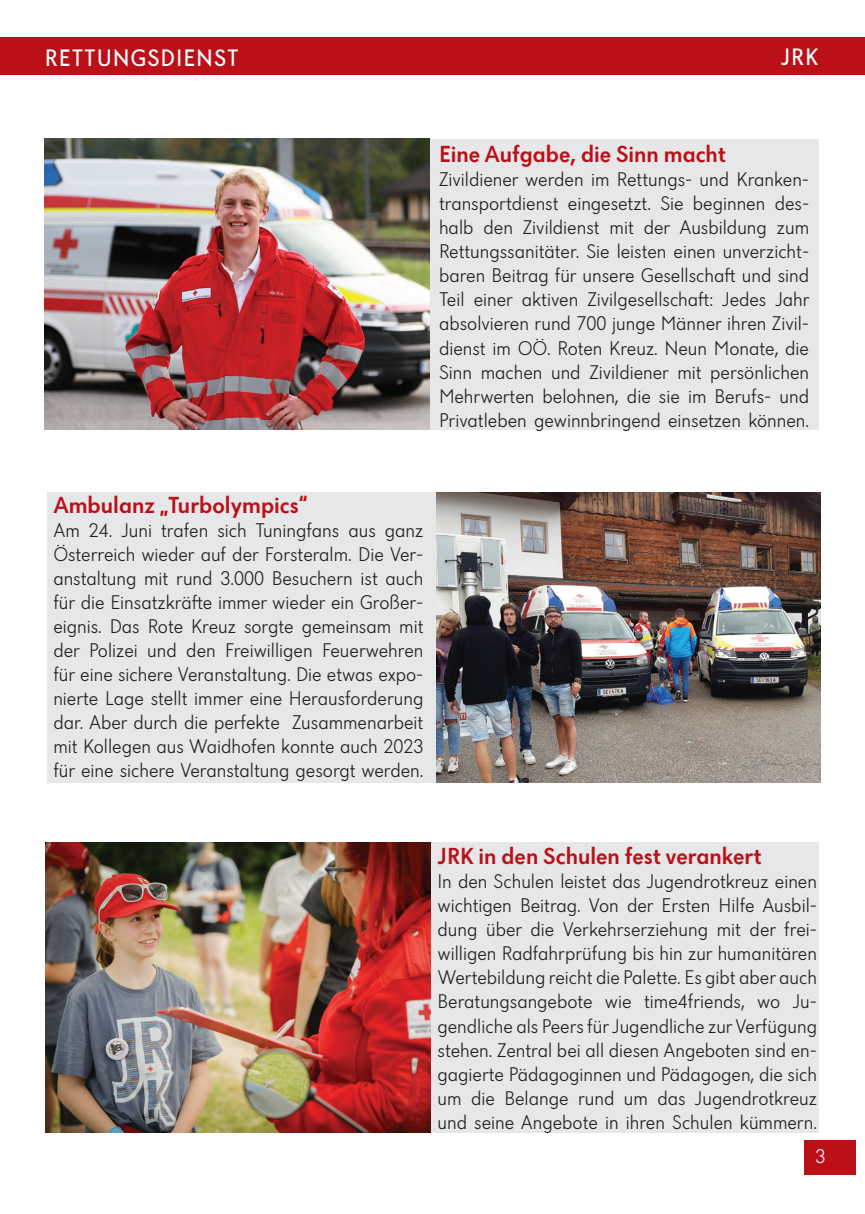
<style>
.page{position:relative;width:865px;height:1214px;background:#fff}
.page>*{position:absolute;margin:0;border:0;box-sizing:border-box;transform-origin:0 0}
.t1{font:500 24px "Dunant";color:#bb1018}
.t2{font:24px "Dunant";letter-spacing:.035em;color:#fff}
.t3{font:300 20px/24px "Dunant";color:#231f20;text-align:justify}
.t4{font:300 20px "Dunant";color:#fff}
</style>
<div class="page">
<div style="left:804px;top:1140px;width:51px;height:34px;background:#bb1018"></div>
<div style="left:0;top:37px;width:865px;height:38px;background:#bb1018"></div>
<div style="left:430px;top:139px;width:388px;height:290px;background:#e6e7e9"></div>
<img style="left:435px;top:492px;width:385px;height:290px">
<div style="left:47px;top:492px;width:388px;height:290px;background:#e6e7e9"></div>
<img style="left:45px;top:139px;width:385px;height:290px">
<div style="left:430px;top:842px;width:389px;height:290px;background:#e6e7e9"></div>
<img style="left:45px;top:842px;width:385px;height:290px">
<p class="t2" style="left:45px;top:45px;width:195px">RETTUNGSDIENST</p>
<p class="t2" style="left:780px;top:43px;width:39px">JRK</p>
<p class="t1" style="left:439px;top:141px;width:289px">Eine Aufgabe, die Sinn macht</p>
<p class="t3" style="left:439px;top:168px;width:372px">Zivildiener werden im Rettungs- und Kranken&shy;transportdienst eingesetzt. Sie beginnen des&shy;halb den Zivildienst mit der Ausbildung zum Rettungssanitäter. Sie leisten einen unverzicht&shy;baren Beitrag für unsere Gesellschaft und sind Teil einer aktiven Zivilgesellschaft: Jedes Jahr absolvieren rund 700 junge Männer ihren Zivil&shy;dienst im OÖ. Roten Kreuz. Neun Monate, die Sinn machen und Zivildiener mit persönlichen Mehrwerten belohnen, die sie im Berufs- und Privatleben gewinnbringend einsetzen können.</p>
<p class="t1" style="left:53px;top:491px;width:255px">Ambulanz „Turbolympics“</p>
<p class="t3" style="left:53px;top:518px;width:371px">Am 24. Juni trafen sich Tuningfans aus ganz Österreich wieder auf der Forsteralm. Die Ver&shy;anstaltung mit rund 3.000 Besuchern ist auch für die Einsatzkräfte immer wieder ein Großer&shy;eignis. Das Rote Kreuz sorgte gemeinsam mit der Polizei und den Freiwilligen Feuerwehren für eine sichere Veranstaltung. Die etwas expo&shy;nierte Lage stellt immer eine Herausforderung dar. Aber durch die perfekte Zusammenarbeit mit Kollegen aus Waidhofen konnte auch 2023 für eine sichere Veranstaltung gesorgt werden.</p>
<p class="t1" style="left:437px;top:842px;width:325px">JRK in den Schulen fest verankert</p>
<p class="t3" style="left:437px;top:869px;width:381px">In den Schulen leistet das Jugendrotkreuz einen wichtigen Beitrag. Von der Ersten Hilfe Ausbil&shy;dung über die Verkehrserziehung mit der frei&shy;willigen Radfahrprüfung bis hin zur humanitären Wertebildung reicht die Palette. Es gibt aber auch Beratungsangebote wie time4friends, wo Ju&shy;gendliche als Peers für Jugendliche zur Verfügung stehen. Zentral bei all diesen Angeboten sind en&shy;gagierte Pädagoginnen und Pädagogen, die sich um die Belange rund um das Jugendrotkreuz und seine Angebote in ihren Schulen kümmern.</p>
<p class="t4" style="left:815px;top:1144px;width:11px">3</p>
</div>
